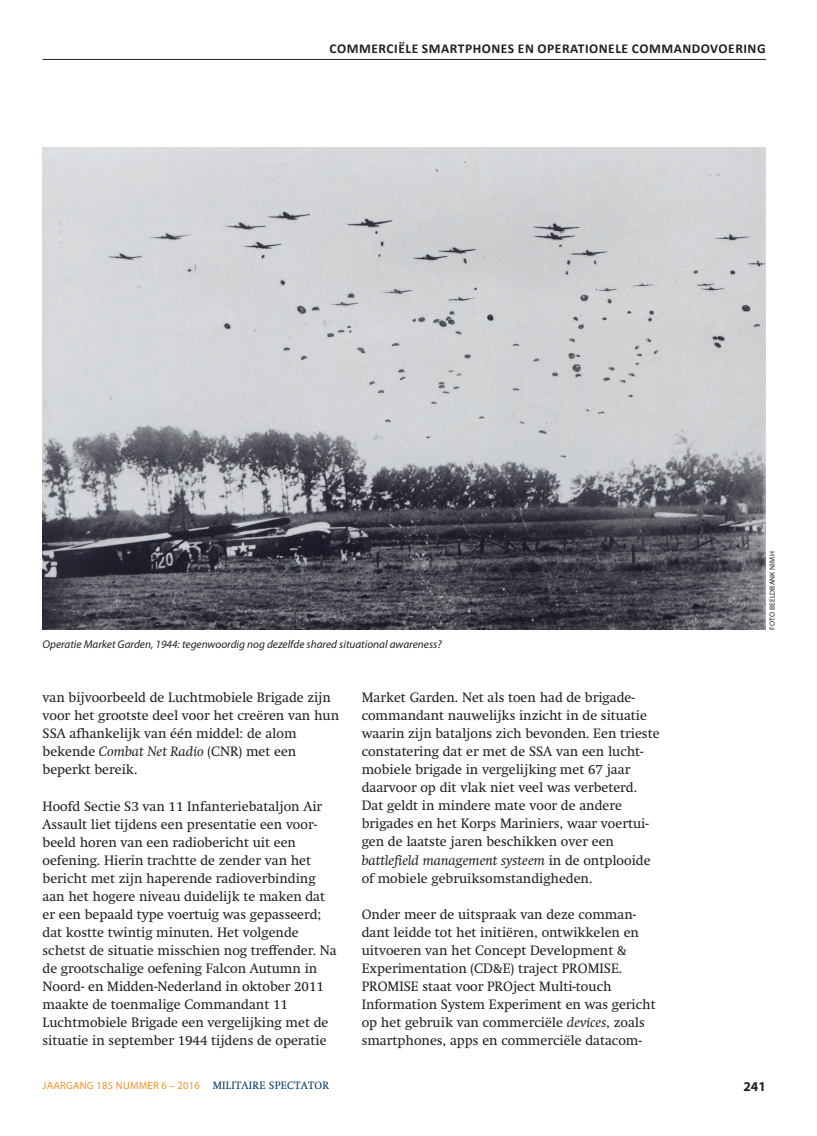
<style>
.page{position:relative;width:817px;height:1136px;background:#fff}
.page>*{position:absolute;margin:0;border:0;box-sizing:border-box;transform-origin:0 0}
.t1{font:13.5px/18px "Swift";color:#231f20}
.t2{font:700 13.5px "Calibri";letter-spacing:.04em;color:#231f20}
.t3{font:700 13.5px "Myriad Pro";color:#231f20}
.t4{font:italic 11.25px "Myriad Pro";color:#231f20}
.t5{font:10.5px "Myriad Pro";letter-spacing:.025em;color:#f68f1e}
.t6{font:7.5px "Myriad Pro";letter-spacing:.02em;color:#231f20}
.s1{font-style:italic}
.s2{font-family:"Swift";color:#003562}
</style>
<div class="page">
<hr style="left:43px;top:59px;width:722px;height:1px;background:#231f20">
<img style="left:43px;top:147px;width:722px;height:483px">
<p class="t2" style="left:329px;top:40px;width:437px">COMMERCIËLE SMARTPHONES EN OPERATIONELE COMMANDOVOERING</p>
<p class="t4" style="left:43px;top:638px;width:400px">Operatie Market Garden, 1944: tegenwoordig nog dezelfde shared situational awareness?</p>
<p class="t1" style="left:43px;top:688px;width:298px">van bijvoorbeeld de Luchtmobiele Brigade zijn voor het grootste deel voor het creëren van hun SSA afhankelijk van één middel: de alom bekende <span class="s1">Combat Net Radio</span> (CNR) met een beperkt bereik.</p>
<p class="t1" style="left:43px;top:796px;width:295px">Hoofd Sectie S3 van 11 Infanteriebataljon Air Assault liet tijdens een presentatie een voor&shy;beeld horen van een radiobericht uit een oefening. Hierin trachtte de zender van het bericht met zijn haperende radioverbinding aan het hogere niveau duidelijk te maken dat er een bepaald type voertuig was gepasseerd; dat kostte twintig minuten. Het volgende schetst de situatie misschien nog treffender. Na de grootschalige oefening Falcon Autumn in Noord- en Midden-Nederland in oktober 2011 maakte de toenmalige Commandant 11<br>Luchtmobiele Brigade een vergelijking met de situatie in september 1944 tijdens de operatie</p>
<p class="t1" style="left:361px;top:688px;width:299px">Market Garden. Net als toen had de brigade&shy;commandant nauwelijks inzicht in de situatie waarin zijn bataljons zich bevonden. Een trieste constatering dat er met de SSA van een lucht&shy;mobiele brigade in vergelijking met 67 jaar daarvoor op dit vlak niet veel was verbeterd.<br>Dat geldt in mindere mate voor de andere brigades en het Korps Mariniers, waar voertui&shy;gen de laatste jaren beschikken over een <span class="s1">battlefield management systeem</span> in de ontplooide of mobiele gebruiksomstandigheden.</p>
<p class="t1" style="left:361px;top:904px;width:295px">Onder meer de uitspraak van deze comman&shy;dant leidde tot het initiëren, ontwikkelen en uitvoeren van het Concept Development &amp; Experimentation (CD&amp;E) traject PROMISE.<br>PROMISE staat voor PROject Multi-touch Information System Experiment en was gericht op het gebruik van commerciële <span class="s1">devices</span>, zoals smartphones, apps en commerciële datacom-</p>
<p class="t6" style="left:768px;top:629px;width:80px;rotate:-90deg">Foto Beeldbank NIMH</p>
<p class="t5" style="left:43px;top:1079px;width:288px">JAARGANG 185 NUMMER 6 – 2016 <span class="s2">MILITAIRE SPECTATOR</span></p>
<p class="t3" style="left:743px;top:1078px;width:24px">241</p>
</div>
